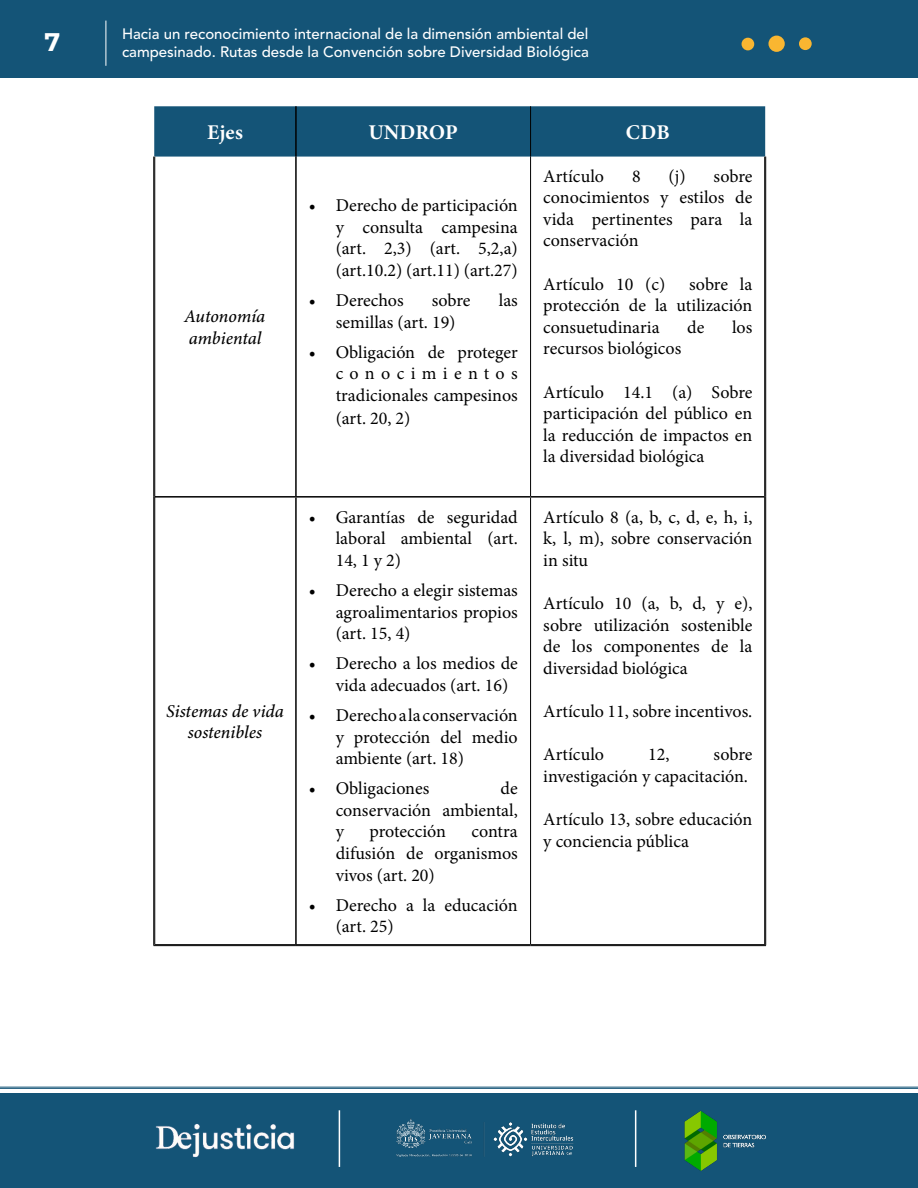
<style>
.page{position:relative;width:918px;height:1188px;background:#fff}
.page>*{position:absolute;margin:0;border:0;box-sizing:border-box;transform-origin:0 0}
.t1{font:700 25.5px "Montserrat";color:#fff}
.t2{font:21px "Minion Variable Concept";letter-spacing:.005em;color:#fff}
.t3{font:18px/21.6px "Minion Pro";color:#000;text-align:justify}
.t4{font:italic 18px/21.6px "Minion Variable Concept";color:#000}
.t5{font:500 15px/18px "Avenir LT Std";color:#fff}
</style>
<div class="page">
<div style="left:0;top:0;width:918px;height:78px;background:#145477"></div>
<div style="left:0;top:1094px;width:918px;height:94px;background:#145477"></div>
<hr style="left:635px;top:1110px;width:1px;height:57px;background:#fff">
<img style="left:684px;top:1110px;width:82px;height:61px">
<hr style="left:106px;top:21px;width:1px;height:45px;background:#fff">
<hr style="left:0;top:1087px;width:918px;height:1px;background:#145477">
<hr style="left:0;top:1088px;width:918px;height:1px;background:#145477">
<hr style="left:339px;top:1110px;width:1px;height:57px;background:#fff">
<div style="left:154px;top:106px;width:611px;height:51px;background:#145477"></div>
<hr style="left:295px;top:106px;width:2px;height:51px;background:#000">
<hr style="left:295px;top:157px;width:2px;height:339px;background:#000">
<hr style="left:155px;top:496px;width:141px;height:2px;background:#000">
<hr style="left:296px;top:496px;width:235px;height:2px;background:#000">
<hr style="left:295px;top:498px;width:2px;height:446px;background:#000">
<hr style="left:531px;top:496px;width:233px;height:2px;background:#000">
<hr style="left:530px;top:106px;width:1px;height:51px;background:#000">
<hr style="left:530px;top:157px;width:1px;height:339px;background:#000">
<hr style="left:530px;top:498px;width:1px;height:446px;background:#000">
<hr style="left:153px;top:157px;width:1px;height:340px;background:#000">
<hr style="left:154px;top:157px;width:1px;height:340px;background:#000">
<hr style="left:764px;top:157px;width:1px;height:340px;background:#000">
<hr style="left:765px;top:157px;width:1px;height:340px;background:#000">
<hr style="left:153px;top:497px;width:1px;height:448px;background:#000">
<hr style="left:154px;top:497px;width:1px;height:447px;background:#000">
<hr style="left:764px;top:497px;width:1px;height:447px;background:#000">
<hr style="left:765px;top:497px;width:1px;height:448px;background:#000">
<hr style="left:154px;top:944px;width:142px;height:1px;background:#000">
<hr style="left:153px;top:945px;width:143px;height:1px;background:#000">
<hr style="left:296px;top:944px;width:235px;height:1px;background:#000">
<hr style="left:296px;top:945px;width:235px;height:1px;background:#000">
<hr style="left:531px;top:944px;width:234px;height:1px;background:#000">
<hr style="left:531px;top:945px;width:235px;height:1px;background:#000">
<div style="left:742px;top:38px;width:12px;height:12px;background:#f9b631;border-radius:50%"></div>
<div style="left:799px;top:37px;width:13px;height:13px;background:#f9b631;border-radius:50%"></div>
<div style="left:768px;top:36px;width:17px;height:16px;background:#f9b631;border-radius:50%"></div>
<img style="left:396px;top:1118px;width:178px;height:39px">
<img style="left:155px;top:1124px;width:140px;height:34px">
<h1 class="t1" style="left:44px;top:24px;width:17px">7</h1>
<p class="t5" style="left:122px;top:25px;width:468px">Hacia un reconocimiento internacional de la dimensión ambiental del campesinado. Rutas desde la Convención sobre Diversidad Biológica</p>
<p class="t2" style="left:207px;top:117px;width:37px">Ejes</p>
<p class="t2" style="left:369px;top:117px;width:91px">UNDROP</p>
<p class="t2" style="left:626px;top:117px;width:45px">CDB</p>
<p class="t4" style="left:185px;top:305px;width:82px">Autonomía ambiental</p>
<p class="t4" style="left:166px;top:700px;width:119px;text-align:center">Sistemas de vida sostenibles</p>
<p class="t3" style="left:336px;top:195px;width:184px;text-indent:-27px">• Derecho de participación y consulta campesina (art. 2,3) (art. 5,2,a) (art.10.2) (art.11) (art.27)</p>
<p class="t3" style="left:309px;top:290px;width:97px">• Derechos</p>
<p class="t3" style="left:432px;top:290px;width:40px">sobre</p>
<p class="t3" style="left:499px;top:290px;width:21px">las</p>
<p class="t3" style="left:336px;top:311px;width:121px">semillas (art. 19)</p>
<p class="t3" style="left:336px;top:341px;width:184px;text-indent:-27px">• Obligación de proteger conocimientos tradicionales campesinos</p>
<p class="t3" style="left:336px;top:408px;width:76px">(art. 20, 2)</p>
<p class="t3" style="left:336px;top:506px;width:184px;text-indent:-27px">• Garantías de seguridad laboral ambiental (art.<br>14, 1 y 2)</p>
<p class="t3" style="left:336px;top:579px;width:184px;text-indent:-27px">• Derecho a elegir sistemas agroalimentarios propios (art. 15, 4)</p>
<p class="t3" style="left:336px;top:653px;width:184px;text-indent:-27px">• Derecho a los medios de vida adecuados (art. 16)</p>
<p class="t3" style="left:336px;top:704px;width:184px;text-indent:-27px">• Derecho a la conservación y protección del medio ambiente (art. 18)</p>
<p class="t3" style="left:309px;top:778px;width:122px">• Obligaciones</p>
<p class="t3" style="left:336px;top:778px;width:184px;text-indent:165px">de conservación ambiental, y</p>
<p class="t3" style="left:369px;top:821px;width:78px">protección</p>
<p class="t3" style="left:336px;top:821px;width:184px;text-indent:136px">contra difusión de organismos vivos (art. 20)</p>
<p class="t3" style="left:336px;top:894px;width:184px;text-indent:-27px">• Derecho a la educación (art. 25)</p>
<p class="t3" style="left:543px;top:165px;width:211px;text-indent:125px">(j) sobre conocimientos y estilos de vida pertinentes para la conservación</p>
<p class="t3" style="left:543px;top:273px;width:123px">Artículo 10 (c)</p>
<p class="t3" style="left:543px;top:165px;width:62px">Artículo</p>
<p class="t3" style="left:632px;top:165px;width:10px">8</p>
<p class="t3" style="left:543px;top:273px;width:211px;text-indent:146px">sobre la protección de la utilización consuetudinaria</p>
<p class="t3" style="left:687px;top:316px;width:19px">de</p>
<p class="t3" style="left:732px;top:316px;width:22px">los</p>
<p class="t3" style="left:543px;top:338px;width:139px">recursos biológicos</p>
<p class="t3" style="left:543px;top:381px;width:211px">Artículo 14.1 (a) Sobre participación del público en la reducción de impactos en la diversidad biológica</p>
<p class="t3" style="left:543px;top:506px;width:211px">Artículo 8 (a, b, c, d, e, h, i, k, l, m), sobre conservación in situ</p>
<p class="t3" style="left:543px;top:593px;width:211px">Artículo 10 (a, b, d, y e), sobre utilización sostenible de los componentes de la diversidad biológica</p>
<p class="t3" style="left:543px;top:701px;width:211px">Artículo 11, sobre incentivos.</p>
<p class="t3" style="left:543px;top:744px;width:62px">Artículo</p>
<p class="t3" style="left:648px;top:744px;width:23px">12,</p>
<p class="t3" style="left:543px;top:744px;width:211px;text-align:right">sobre<br>investigación y capacitación.</p>
<p class="t3" style="left:543px;top:809px;width:211px">Artículo 13, sobre educación y conciencia pública</p>
</div>
